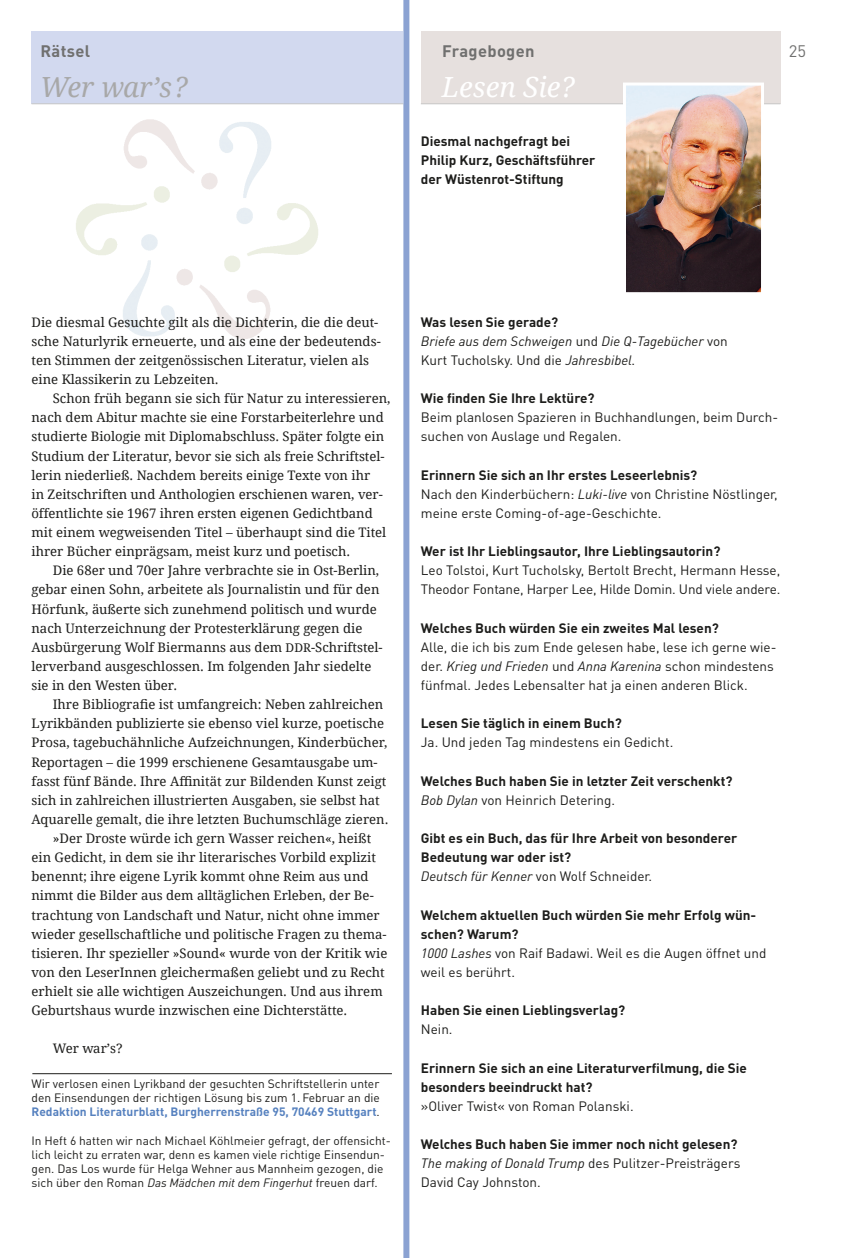
<style>
.page{position:relative;width:846px;height:1258px;background:#fff}
.page>*{position:absolute;margin:0;border:0;box-sizing:border-box;transform-origin:0 0}
.t1{font:italic 27.75px "Droid Serif";letter-spacing:-.015em;color:#a8a8a8}
.t2{font:italic 27.75px "Droid Serif";color:#fff}
.t3{font:700 16.5px "DINOT";letter-spacing:.02em;color:#70706f}
.t4{font:16.5px "DINOT";color:#70706f}
.t5{font:700 13.5px/19.2px "DINOT";color:#1d1d1b}
.t6{font:13.5px/19.2px "DINOT";color:#1d1d1b}
.t7{font:italic 13.5px/19.2px "DINOT";color:#1d1d1b}
.t8{font:13.2px/19px "Droid Serif";color:#1d1d1b}
.t9{font:13.2px "Droid Serif 2";color:#1d1d1b}
.t10{font:12px/14.2px "DINOT";color:#1d1d1b;text-align:justify}
.s1{font-size:12px}
.s2{font-weight:700;color:#5681bf}
.s3{font-style:italic}
.s4{font-weight:700;font-style:normal}
.s5{font-style:normal}
.s6{font-weight:700}
.s7{font-weight:400;font-style:italic}
.s8{font-weight:400}
</style>
<div class="page">
<div style="left:31px;top:32px;width:372px;height:72px;background:#d2d9ef"></div>
<hr style="left:31px;top:104px;width:372px;height:1px;background:#c7c7c6">
<div style="left:403px;top:0;width:6px;height:1258px;background:#8ba2d2"></div>
<img style="left:76px;top:119px;width:242px;height:220px">
<hr style="left:32px;top:1073px;width:360px;height:1px;background:#1d1d1b">
<div style="left:421px;top:32px;width:359px;height:72px;background:#e6e0de"></div>
<hr style="left:421px;top:104px;width:359px;height:1px;background:#c7c7c6">
<img style="left:627px;top:87px;width:132px;height:204px">
<div style="left:623px;top:83px;width:140px;height:212px;border:3px solid #fff"></div>
<p class="t3" style="left:40px;top:40px;width:51px">Rätsel</p>
<h1 class="t1" style="left:40px;top:70px;width:149px">Wer war’s?</h1>
<p class="t3" style="left:442px;top:40px;width:94px">Fragebogen</p>
<h1 class="t2" style="left:441px;top:70px;width:134px">Lesen Sie?</h1>
<p class="t5" style="left:421px;top:131px;width:176px">Diesmal nachgefragt bei<br>Philip Kurz, Geschäftsführer der Wüstenrot-Stiftung</p>
<p class="t4" style="left:788px;top:40px;width:19px">25</p>
<p class="t8" style="left:31px;top:312px;width:351px">Die diesmal Gesuchte gilt als die Dichterin, die die deut&shy;sche Naturlyrik erneuerte, und als eine der bedeutends&shy;ten Stimmen der zeitgenössischen Literatur, vielen als eine Klassikerin zu Lebzeiten.</p>
<p class="t8" style="left:31px;top:389px;width:360px;text-indent:21px">Schon früh begann sie sich für Natur zu interessieren, nach dem Abitur machte sie eine Forstarbeiterlehre und studierte Biologie mit Diplomabschluss. Später folgte ein Studium der Literatur, bevor sie sich als freie Schriftstel&shy;lerin niederließ. Nachdem bereits einige Texte von ihr<br>in Zeitschriften und Anthologien erschienen waren, ver-</p>
<p class="t9" style="left:31px;top:505px;width:343px">öffentlichte sie 1967 ihren ersten eigenen Gedichtband</p>
<p class="t8" style="left:31px;top:523px;width:356px">mit einem wegweisenden Titel – überhaupt sind die Titel ihrer Bücher einprägsam, meist kurz und poetisch.</p>
<p class="t9" style="left:53px;top:562px;width:328px">Die 68er und 70er Jahre verbrachte sie in Ost-Berlin,</p>
<p class="t8" style="left:31px;top:580px;width:352px">gebar einen Sohn, arbeitete als Journalistin und für den Hörfunk, äußerte sich zunehmend politisch und wurde nach Unterzeichnung der Protesterklärung gegen die Ausbürgerung Wolf Biermanns aus dem <span class="s1">DDR</span>-Schriftstel&shy;lerverband ausgeschlossen. Im folgenden Jahr siedelte sie in den Westen über.</p>
<p class="t9" style="left:53px;top:696px;width:332px">Ihre Bibliografie ist umfangreich: Neben zahlreichen</p>
<p class="t8" style="left:31px;top:714px;width:357px">Lyrikbänden publizierte sie ebenso viel kurze, poetische<br>Prosa, tagebuchähnliche Aufzeichnungen, Kinderbücher,<br>Reportagen – die 1999 erschienene Gesamtausgabe um-</p>
<p class="t9" style="left:31px;top:773px;width:356px">fasst fünf Bände. Ihre Affinität zur Bildenden Kunst zeigt</p>
<p class="t8" style="left:31px;top:791px;width:349px">sich in zahlreichen illustrierten Ausgaben, sie selbst hat</p>
<p class="t8" style="left:31px;top:810px;width:358px">Aquarelle gemalt, die ihre letzten Buchumschläge zieren.</p>
<p class="t8" style="left:53px;top:829px;width:320px">»Der Droste würde ich gern Wasser reichen«, heißt</p>
<p class="t8" style="left:31px;top:848px;width:346px">ein Gedicht, in dem sie ihr literarisches Vorbild explizit</p>
<p class="t8" style="left:31px;top:867px;width:338px">benennt; ihre eigene Lyrik kommt ohne Reim aus und</p>
<p class="t8" style="left:31px;top:886px;width:344px">nimmt die Bilder aus dem alltäglichen Erleben, der Be-</p>
<p class="t8" style="left:31px;top:905px;width:349px">trachtung von Landschaft und Natur, nicht ohne immer</p>
<p class="t8" style="left:31px;top:924px;width:356px">wieder gesellschaftliche und politische Fragen zu thema-</p>
<p class="t8" style="left:31px;top:944px;width:357px">tisieren. Ihr spezieller »Sound« wurde von der Kritik wie</p>
<p class="t8" style="left:31px;top:963px;width:355px">von den LeserInnen gleichermaßen geliebt und zu Recht</p>
<p class="t8" style="left:31px;top:982px;width:352px">erhielt sie alle wichtigen Auszeichungen. Und aus ihrem</p>
<p class="t8" style="left:31px;top:1001px;width:317px">Geburtshaus wurde inzwischen eine Dichterstätte.</p>
<p class="t8" style="left:53px;top:1039px;width:71px">Wer war’s?</p>
<p class="t10" style="left:31px;top:1075px;width:350px">Wir verlosen einen Lyrikband der gesuchten Schriftstellerin unter den Einsendungen der richtigen Lösung bis zum 1. Februar an die <span class="s2">Redaktion Literaturblatt, Burgherrenstraße 95, 70469 Stuttgart</span>.</p>
<p class="t10" style="left:31px;top:1132px;width:361px;text-align:left">In Heft 6 hatten wir nach Michael Köhlmeier gefragt, der offensicht&shy;lich leicht zu erraten war, denn es kamen viele richtige Einsendun&shy;gen. Das Los wurde für Helga Wehner aus Mannheim gezogen, die sich über den Roman <span class="s3">Das Mädchen mit dem Fingerhut</span> freuen darf.</p>
<p class="t7" style="left:421px;top:312px;width:308px"><span class="s4">Was lesen Sie gerade?<br></span>Briefe aus dem Schweigen <span class="s5">und</span> Die Q-Tagebücher <span class="s5">von<br>Kurt Tucholsky. Und die</span> Jahresbibel<span class="s5">.</span></p>
<p class="t5" style="left:421px;top:388px;width:175px">Wie finden Sie Ihre Lektüre?</p>
<p class="t6" style="left:421px;top:407px;width:359px">Beim planlosen Spazieren in Buchhandlungen, beim Durch&shy;suchen von Auslage und Regalen.</p>
<p class="t6" style="left:421px;top:465px;width:358px"><span class="s6">Erinnern Sie sich an Ihr erstes Leseerlebnis?<br></span>Nach den Kinderbüchern: <span class="s3">Luki-live</span> von Christine Nöstlinger, meine erste Coming-of-age-Geschichte.</p>
<p class="t5" style="left:421px;top:541px;width:301px">Wer ist Ihr Lieblingsautor, Ihre Lieblingsautorin?</p>
<p class="t6" style="left:421px;top:560px;width:361px">Leo Tolstoi, Kurt Tucholsky, Bertolt Brecht, Hermann Hesse,<br>Theodor Fontane, Harper Lee, Hilde Domin. Und viele andere.</p>
<p class="t5" style="left:421px;top:618px;width:299px">Welches Buch würden Sie ein zweites Mal lesen?</p>
<p class="t6" style="left:421px;top:637px;width:357px">Alle, die ich bis zum Ende gelesen habe, lese ich gerne wie&shy;der. <span class="s3">Krieg und Frieden</span> und <span class="s3">Anna Karenina</span> schon mindestens fünfmal. Jedes Lebensalter hat ja einen anderen Blick.</p>
<p class="t5" style="left:421px;top:713px;width:202px">Lesen Sie täglich in einem Buch?</p>
<p class="t6" style="left:421px;top:732px;width:254px">Ja. Und jeden Tag mindestens ein Gedicht.</p>
<p class="t5" style="left:421px;top:771px;width:313px">Welches Buch haben Sie in letzter Zeit verschenkt?<br><span class="s7">Bob Dylan</span> <span class="s8">von Heinrich Detering.</span></p>
<p class="t5" style="left:421px;top:828px;width:318px">Gibt es ein Buch, das für Ihre Arbeit von besonderer<br>Bedeutung war oder ist?<br><span class="s7">Deutsch für Kenner</span> <span class="s8">von Wolf Schneider.</span></p>
<p class="t5" style="left:421px;top:904px;width:347px">Welchem aktuellen Buch würden Sie mehr Erfolg wün&shy;schen? Warum?<br><span class="s7">1000 Lashes</span> <span class="s8">von Raif Badawi. Weil es die Augen öffnet und weil es berührt.</span></p>
<p class="t5" style="left:421px;top:1000px;width:206px">Haben Sie einen Lieblingsverlag?</p>
<p class="t6" style="left:421px;top:1019px;width:33px">Nein.</p>
<p class="t5" style="left:421px;top:1057px;width:327px">Erinnern Sie sich an eine Literaturverfilmung, die Sie besonders beeindruckt hat?</p>
<p class="t6" style="left:421px;top:1096px;width:214px">»Oliver Twist« von Roman Polanski.</p>
<p class="t5" style="left:421px;top:1134px;width:321px">Welches Buch haben Sie immer noch nicht gelesen?<br><span class="s7">The making of Donald Trump</span> <span class="s8">des Pulitzer-Preisträgers<br>David Cay Johnston.</span></p>
</div>
